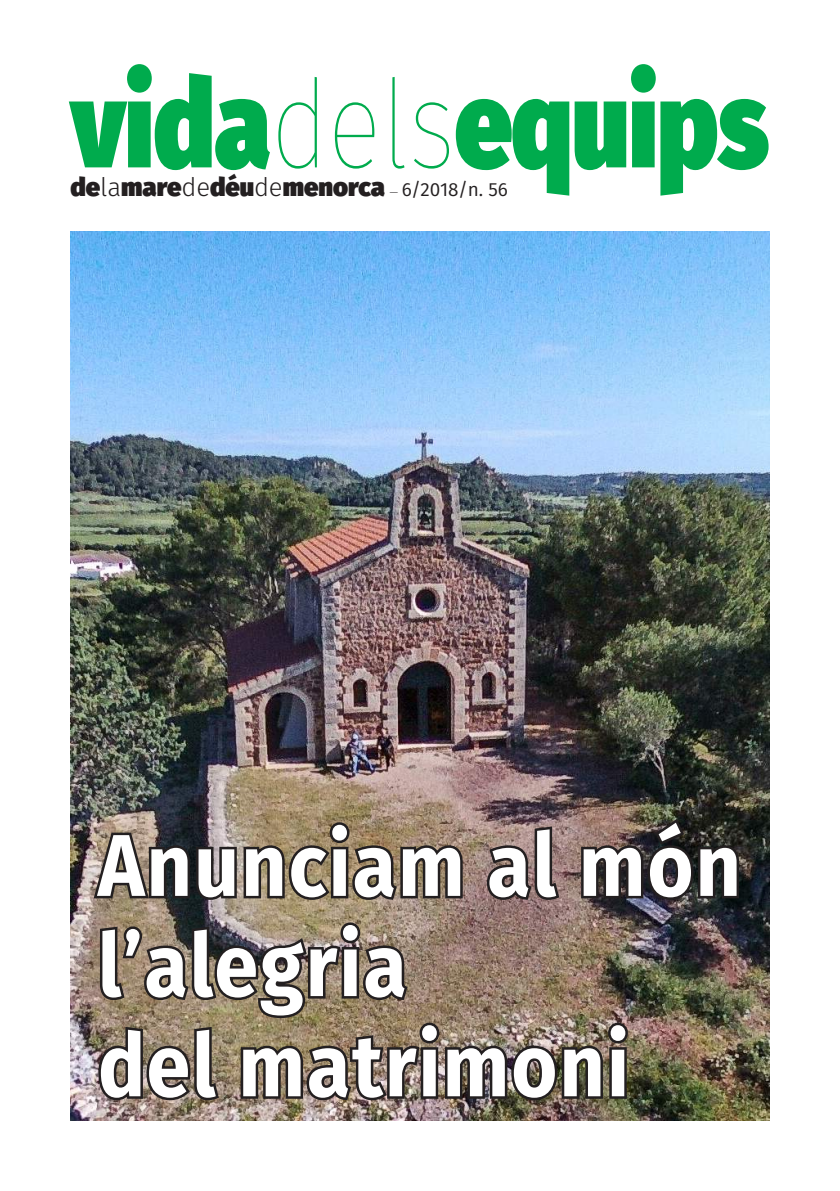
<style>
.page{position:relative;width:840px;height:1191px;background:#fff}
.page>*{position:absolute;margin:0;border:0;box-sizing:border-box;transform-origin:0 0}
.t1{font:900 122.8px "Fira Sans";letter-spacing:-.005em;color:#00ab4d;scale:.83 1}
.t2{font:700 87.6px/100.2px "Fira Sans";letter-spacing:.025em;color:#fff;scale:.9 1}
.t3{font:900 25.6px "Fira Sans";color:#231f20}
.s1{font-weight:100}
.s2{font-weight:300}
.s3{font-family:"Arno Pro Light Italic Display";font-weight:400;font-size:19px}
.s4{font-weight:400;font-size:19px}
</style>
<div class="page">
<img style="left:71px;top:232px;width:697px;height:888px">
<svg style="left:90px;top:819px;width:375px;height:83px;background:#716557"></svg>
<svg style="left:484px;top:823px;width:77px;height:79px;background:#786461"></svg>
<img style="left:578px;top:815px;width:163px;height:87px">
<img style="left:96px;top:920px;width:534px;height:182px">
<h1 class="t1" style="left:71px;top:37px;width:842px">vida<span class="s1">dels</span>equips</h1>
<p class="t3" style="left:71px;top:169px;width:438px">de<span class="s2">la</span>mare<span class="s2">de</span>déu<span class="s2">de</span>menorca <span class="s3">–</span> <span class="s4">6/2018/n. 56</span></p>
<h2 class="t2" style="left:98px;top:815px;width:715px">Anunciam al món l’alegria<br>del matrimoni</h2>
</div>
